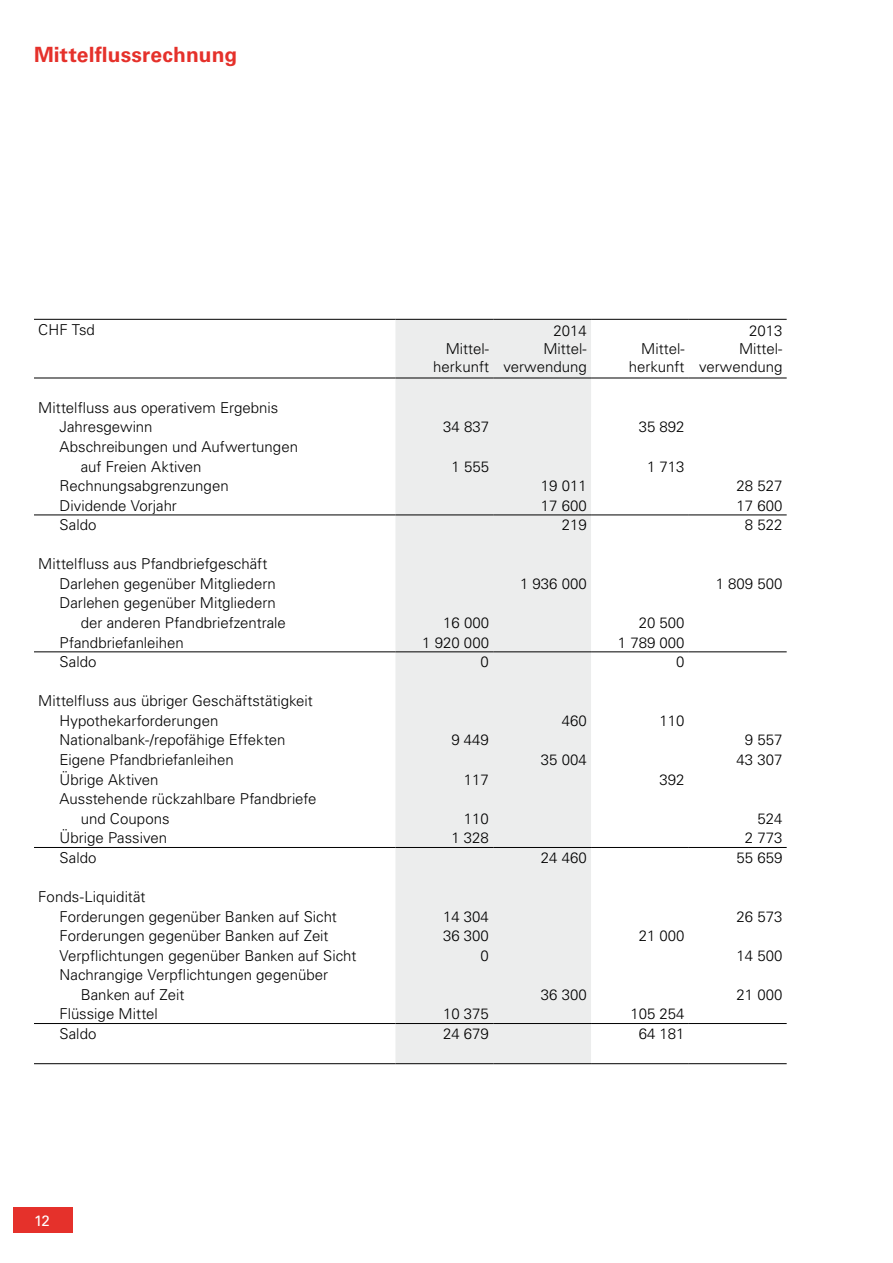
<style>
.page{position:relative;width:893px;height:1263px;background:#fff}
.page>*{position:absolute;margin:0;border:0;box-sizing:border-box;transform-origin:0 0}
.t1{font:700 21px "Univers LT Std";letter-spacing:.005em;color:#e5312b}
.t2{font:300 15px/19.5px "Univers LT Std";color:#000}
.t3{font:15px "Univers LT Std";color:#fff}
</style>
<div class="page">
<div style="left:13px;top:1208px;width:59px;height:25px;background:#e5312b"></div>
<div style="left:395px;top:320px;width:196px;height:743px;background:#eceded"></div>
<svg style="left:591px;top:377px;width:196px;height:276px"></svg>
<hr style="left:34px;top:319px;width:361px;height:1px;background:#000">
<hr style="left:395px;top:319px;width:98px;height:1px;background:#000">
<hr style="left:493px;top:319px;width:98px;height:1px;background:#000">
<hr style="left:591px;top:319px;width:98px;height:1px;background:#000">
<hr style="left:689px;top:319px;width:98px;height:1px;background:#000">
<hr style="left:34px;top:378px;width:361px;height:1px;background:#000">
<hr style="left:395px;top:378px;width:98px;height:1px;background:#000">
<hr style="left:493px;top:378px;width:98px;height:1px;background:#000">
<hr style="left:591px;top:378px;width:98px;height:1px;background:#000">
<hr style="left:689px;top:378px;width:98px;height:1px;background:#000">
<hr style="left:34px;top:514px;width:361px;height:1px;background:#000">
<hr style="left:395px;top:514px;width:98px;height:1px;background:#000">
<hr style="left:493px;top:514px;width:98px;height:1px;background:#000">
<hr style="left:591px;top:514px;width:98px;height:1px;background:#000">
<hr style="left:689px;top:514px;width:98px;height:1px;background:#000">
<hr style="left:34px;top:651px;width:361px;height:1px;background:#000">
<hr style="left:395px;top:651px;width:98px;height:1px;background:#000">
<hr style="left:493px;top:651px;width:98px;height:1px;background:#000">
<hr style="left:591px;top:651px;width:98px;height:1px;background:#000">
<hr style="left:689px;top:651px;width:98px;height:1px;background:#000">
<hr style="left:34px;top:847px;width:361px;height:1px;background:#000">
<hr style="left:395px;top:847px;width:98px;height:1px;background:#000">
<hr style="left:493px;top:847px;width:98px;height:1px;background:#000">
<hr style="left:591px;top:847px;width:98px;height:1px;background:#000">
<hr style="left:689px;top:847px;width:98px;height:1px;background:#000">
<hr style="left:34px;top:1023px;width:361px;height:1px;background:#000">
<hr style="left:395px;top:1023px;width:98px;height:1px;background:#000">
<hr style="left:493px;top:1023px;width:98px;height:1px;background:#000">
<hr style="left:591px;top:1023px;width:98px;height:1px;background:#000">
<hr style="left:689px;top:1023px;width:98px;height:1px;background:#000">
<hr style="left:34px;top:1063px;width:361px;height:1px;background:#000">
<hr style="left:395px;top:1063px;width:98px;height:1px;background:#000">
<hr style="left:493px;top:1063px;width:98px;height:1px;background:#000">
<hr style="left:591px;top:1063px;width:98px;height:1px;background:#000">
<hr style="left:689px;top:1063px;width:98px;height:1px;background:#000">
<h1 class="t1" style="left:34px;top:42px;width:205px">Mittelflussrechnung</h1>
<p class="t2" style="left:38px;top:320px;width:58px">CHF Tsd</p>
<p class="t2" style="left:60px;top:398px;width:220px;text-indent:-21px">Mittelfluss aus operativem Ergebnis<br>Jahresgewinn</p>
<p class="t2" style="left:81px;top:437px;width:219px;text-indent:-21px">Abschreibungen und Aufwertungen auf Freien Aktiven</p>
<p class="t2" style="left:433px;top:339px;width:57px;line-height:18px;text-align:right">Mittel&shy;herkunft</p>
<p class="t2" style="left:503px;top:321px;width:85px;line-height:18px;text-align:right">2014<br>Mittel&shy;verwendung</p>
<p class="t2" style="left:629px;top:339px;width:57px;line-height:18px;text-align:right">Mittel&shy;herkunft</p>
<p class="t2" style="left:699px;top:321px;width:85px;line-height:18px;text-align:right">2013<br>Mittel&shy;verwendung</p>
<p class="t2" style="left:443px;top:417px;width:47px">34 837</p>
<p class="t2" style="left:639px;top:417px;width:47px">35 892</p>
<p class="t2" style="left:451px;top:456px;width:39px">1 555</p>
<p class="t2" style="left:647px;top:456px;width:39px">1 713</p>
<p class="t2" style="left:60px;top:476px;width:171px">Rechnungsabgrenzungen</p>
<p class="t2" style="left:541px;top:476px;width:47px">19 011</p>
<p class="t2" style="left:736px;top:476px;width:47px">28 527</p>
<p class="t2" style="left:60px;top:496px;width:119px">Dividende Vorjahr</p>
<p class="t2" style="left:541px;top:496px;width:47px">17 600</p>
<p class="t2" style="left:736px;top:496px;width:47px">17 600</p>
<p class="t2" style="left:60px;top:515px;width:39px">Saldo</p>
<p class="t2" style="left:562px;top:515px;width:27px">219</p>
<p class="t2" style="left:745px;top:515px;width:39px">8 522</p>
<p class="t2" style="left:60px;top:554px;width:218px;text-indent:-21px">Mittelfluss aus Pfandbriefgeschäft<br>Darlehen gegenüber Mitgliedern</p>
<p class="t2" style="left:520px;top:574px;width:68px">1 936 000</p>
<p class="t2" style="left:716px;top:574px;width:68px">1 809 500</p>
<p class="t2" style="left:81px;top:593px;width:207px;text-indent:-21px">Darlehen gegenüber Mitgliedern der anderen Pfandbriefzentrale</p>
<p class="t2" style="left:443px;top:613px;width:47px">16 000</p>
<p class="t2" style="left:639px;top:613px;width:47px">20 500</p>
<p class="t2" style="left:60px;top:632px;width:126px">Pfandbriefanleihen</p>
<p class="t2" style="left:422px;top:632px;width:68px">1 920 000</p>
<p class="t2" style="left:618px;top:632px;width:68px">1 789 000</p>
<p class="t2" style="left:60px;top:652px;width:39px">Saldo</p>
<p class="t2" style="left:481px;top:652px;width:10px">0</p>
<p class="t2" style="left:676px;top:652px;width:10px">0</p>
<p class="t2" style="left:59px;top:691px;width:255px;text-indent:-21px">Mittelfluss aus übriger Geschäftstätigkeit<br>Hypothekarforderungen</p>
<p class="t2" style="left:562px;top:711px;width:27px">460</p>
<p class="t2" style="left:660px;top:711px;width:27px">110</p>
<p class="t2" style="left:59px;top:730px;width:228px">Nationalbank-/repofähige Effekten</p>
<p class="t2" style="left:451px;top:730px;width:39px">9 449</p>
<p class="t2" style="left:745px;top:730px;width:39px">9 557</p>
<p class="t2" style="left:59px;top:750px;width:176px">Eigene Pfandbriefanleihen</p>
<p class="t2" style="left:541px;top:750px;width:47px">35 004</p>
<p class="t2" style="left:736px;top:750px;width:47px">43 307</p>
<p class="t2" style="left:59px;top:769px;width:100px">Übrige Aktiven</p>
<p class="t2" style="left:464px;top:769px;width:27px">117</p>
<p class="t2" style="left:660px;top:769px;width:27px">392</p>
<p class="t2" style="left:81px;top:789px;width:237px;text-indent:-21px">Ausstehende rückzahlbare Pfandbriefe und Coupons</p>
<p class="t2" style="left:464px;top:809px;width:27px">110</p>
<p class="t2" style="left:757px;top:809px;width:27px">524</p>
<p class="t2" style="left:59px;top:828px;width:109px">Übrige Passiven</p>
<p class="t2" style="left:451px;top:828px;width:39px">1 328</p>
<p class="t2" style="left:745px;top:828px;width:39px">2 773</p>
<p class="t2" style="left:59px;top:848px;width:39px">Saldo</p>
<p class="t2" style="left:541px;top:848px;width:47px">24 460</p>
<p class="t2" style="left:736px;top:848px;width:47px">55 659</p>
<p class="t2" style="left:59px;top:887px;width:279px;text-indent:-21px">Fonds-Liquidität<br>Forderungen gegenüber Banken auf Sicht</p>
<p class="t2" style="left:443px;top:906px;width:47px">14 304</p>
<p class="t2" style="left:736px;top:906px;width:47px">26 573</p>
<p class="t2" style="left:59px;top:926px;width:271px">Forderungen gegenüber Banken auf Zeit</p>
<p class="t2" style="left:443px;top:926px;width:47px">36 300</p>
<p class="t2" style="left:639px;top:926px;width:47px">21 000</p>
<p class="t2" style="left:59px;top:945px;width:298px">Verpflichtungen gegenüber Banken auf Sicht</p>
<p class="t2" style="left:481px;top:945px;width:10px">0</p>
<p class="t2" style="left:736px;top:945px;width:47px">14 500</p>
<p class="t2" style="left:81px;top:965px;width:249px;text-indent:-21px">Nachrangige Verpflichtungen gegenüber<br>Banken auf Zeit</p>
<p class="t2" style="left:541px;top:985px;width:47px">36 300</p>
<p class="t2" style="left:736px;top:985px;width:47px">21 000</p>
<p class="t2" style="left:59px;top:1004px;width:100px">Flüssige Mittel</p>
<p class="t2" style="left:443px;top:1004px;width:47px">10 375</p>
<p class="t2" style="left:630px;top:1004px;width:56px">105 254</p>
<p class="t2" style="left:59px;top:1024px;width:39px">Saldo</p>
<p class="t2" style="left:443px;top:1024px;width:47px">24 679</p>
<p class="t2" style="left:639px;top:1024px;width:47px">64 181</p>
<p class="t3" style="left:34px;top:1212px;width:17px">12</p>
</div>
